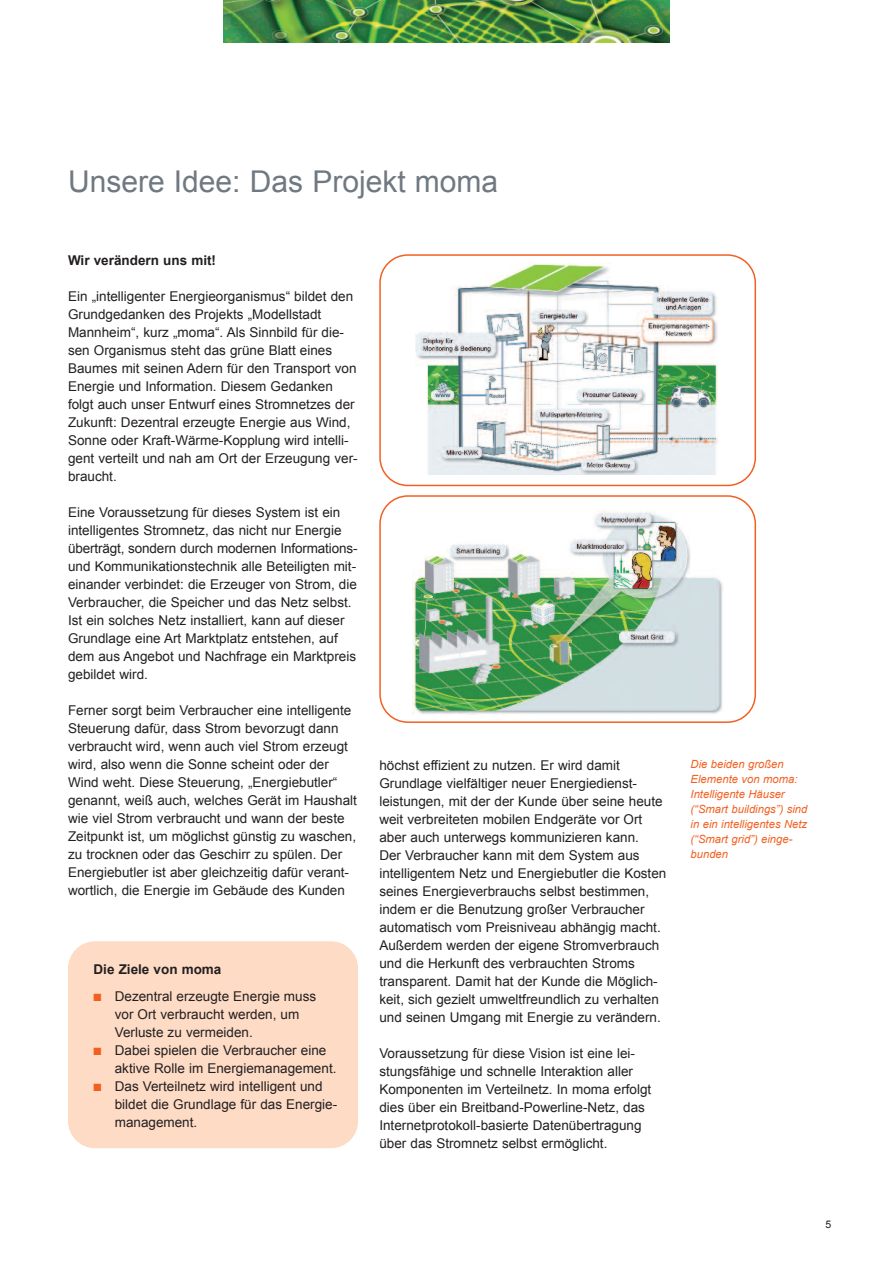
<style>
.page{position:relative;width:893px;height:1263px;background:#fff}
.page>*{position:absolute;margin:0;border:0;box-sizing:border-box;transform-origin:0 0}
.t1{font:30px "Arial";color:#707981}
.t2{font:13.5px/18px "Arial";color:#231f20}
.t3{font:700 13.5px "Arial";color:#231f20}
.t4{font:italic 11.25px/15px "Arial";color:#f26021}
.t5{font:10.5px "Arial";color:#231f20}
.s1{color:#f26021}
</style>
<div class="page">
<img style="left:224px;top:0;width:445px;height:43px">
<img style="left:379px;top:254px;width:377px;height:232px">
<img style="left:379px;top:495px;width:377px;height:228px">
<div style="left:68px;top:941px;width:290px;height:207px;background:#fddbc5;border-radius:27px"></div>
<h1 class="t1" style="left:68px;top:165px;width:432px">Unsere Idee: Das Projekt moma</h1>
<p class="t3" style="left:68px;top:253px;width:150px">Wir verändern uns mit!</p>
<p class="t2" style="left:68px;top:287px;width:291px">Ein „intelligenter Energieorganismus“ bildet den Grundgedanken des Projekts „Modellstadt Mannheim“, kurz „moma“. Als Sinnbild für die&shy;sen Organismus steht das grüne Blatt eines Baumes mit seinen Adern für den Transport von Energie und Information. Diesem Gedanken folgt auch unser Entwurf eines Stromnetzes der Zukunft: Dezentral erzeugte Energie aus Wind, Sonne oder Kraft-Wärme-Kopplung wird intelli&shy;gent verteilt und nah am Ort der Erzeugung ver&shy;braucht.</p>
<p class="t2" style="left:68px;top:503px;width:291px">Eine Voraussetzung für dieses System ist ein intelligentes Stromnetz, das nicht nur Energie überträgt, sondern durch modernen Informations&shy;und Kommunikationstechnik alle Beteiligten mit&shy;einander verbindet: die Erzeuger von Strom, die Verbraucher, die Speicher und das Netz selbst.<br>Ist ein solches Netz installiert, kann auf dieser Grundlage eine Art Marktplatz entstehen, auf dem aus Angebot und Nachfrage ein Marktpreis gebildet wird.</p>
<p class="t2" style="left:68px;top:701px;width:290px">Ferner sorgt beim Verbraucher eine intelligente Steuerung dafür, dass Strom bevorzugt dann verbraucht wird, wenn auch viel Strom erzeugt wird, also wenn die Sonne scheint oder der Wind weht. Diese Steuerung, „Energiebutler“ genannt, weiß auch, welches Gerät im Haushalt wie viel Strom verbraucht und wann der beste Zeitpunkt ist, um möglichst günstig zu waschen, zu trocknen oder das Geschirr zu spülen. Der Energiebutler ist aber gleichzeitig dafür verant&shy;wortlich, die Energie im Gebäude des Kunden</p>
<p class="t3" style="left:94px;top:962px;width:129px">Die Ziele von moma</p>
<p class="t2" style="left:115px;top:987px;width:203px;text-indent:-21px"><span class="s1">■</span> Dezentral erzeugte Energie muss vor Ort verbraucht werden, um<br>Verluste zu vermeiden.</p>
<p class="t2" style="left:115px;top:1041px;width:223px;text-indent:-21px"><span class="s1">■</span> Dabei spielen die Verbraucher eine aktive Rolle im Energiemanagement.</p>
<p class="t2" style="left:115px;top:1077px;width:224px;text-indent:-21px"><span class="s1">■</span> Das Verteilnetz wird intelligent und bildet die Grundlage für das Energie&shy;management.</p>
<p class="t2" style="left:379px;top:756px;width:289px">höchst effizient zu nutzen. Er wird damit Grundlage vielfältiger neuer Energiedienst&shy;leistungen, mit der der Kunde über seine heute weit verbreiteten mobilen Endgeräte vor Ort aber auch unterwegs kommunizieren kann.<br>Der Verbraucher kann mit dem System aus intelligentem Netz und Energiebutler die Kosten seines Energieverbrauchs selbst bestimmen, indem er die Benutzung großer Verbraucher automatisch vom Preisniveau abhängig macht.<br>Außerdem werden der eigene Stromverbrauch und die Herkunft des verbrauchten Stroms transparent. Damit hat der Kunde die Möglich&shy;keit, sich gezielt umweltfreundlich zu verhalten und seinen Umgang mit Energie zu verändern.</p>
<p class="t2" style="left:379px;top:1044px;width:274px">Voraussetzung für diese Vision ist eine lei&shy;stungsfähige und schnelle Interaktion aller Komponenten im Verteilnetz. In moma erfolgt dies über ein Breitband-Powerline-Netz, das Internetprotokoll-basierte Datenübertragung über das Stromnetz selbst ermöglicht.</p>
<p class="t4" style="left:691px;top:756px;width:118px">Die beiden großen<br>Elemente von moma:<br>Intelligente Häuser (“Smart buildings”) sind in ein intelligentes Netz (“Smart grid”) einge&shy;bunden</p>
<p class="t5" style="left:825px;top:1218px;width:7px">5</p>
</div>
